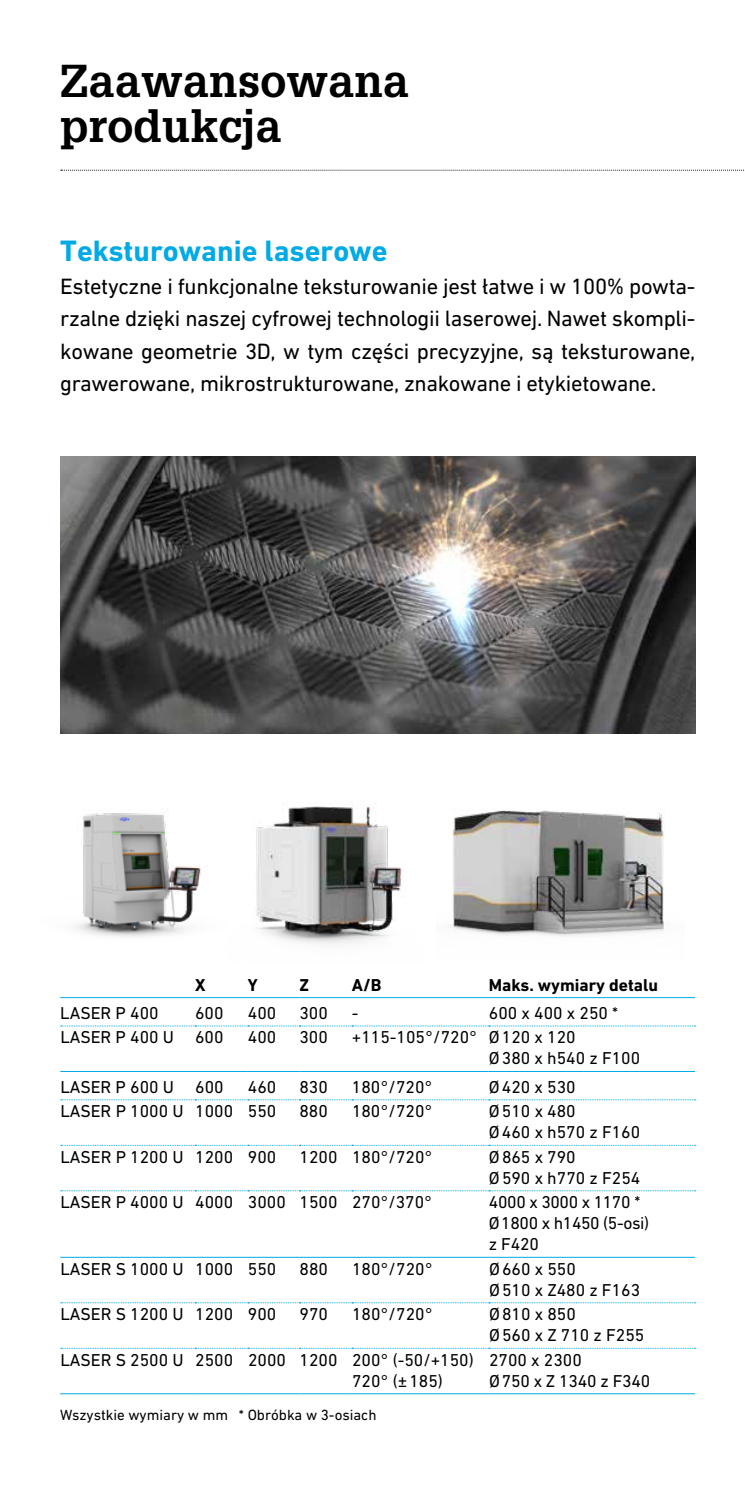
<style>
.page{position:relative;width:745px;height:1489px;background:#fff}
.page>*{position:absolute;margin:0;border:0;box-sizing:border-box;transform-origin:0 0}
.t1{font:700 45px/45px "Glypha LT Pro";letter-spacing:.005em;color:#000}
.t2{font:700 30px "DIN Next W1 G";color:#00aae5}
.t3{font:22.5px/32.5px "DIN Next W1 G";letter-spacing:-.015em;color:#000;text-align:justify}
.t4{font:17.5px/21px "DIN Next W1 G";color:#000}
.t5{font:17.5px/21px "DIN Next W1 G";letter-spacing:-.02em;color:#000}
.t6{font:700 17.5px "DIN Next W1 G";color:#000}
.t7{font:15px "DIN Next W1 G";color:#000}
</style>
<div class="page">
<img style="left:60px;top:456px;width:634px;height:277px">
<svg style="left:61px;top:170px;width:684px;height:1px"></svg>
<img style="left:75px;top:813px;width:126px;height:124px">
<img style="left:256px;top:802px;width:147px;height:142px">
<img style="left:452px;top:810px;width:212px;height:127px">
<hr style="left:60px;top:997px;width:135px;height:1px;background:#00aae5">
<hr style="left:195px;top:997px;width:53px;height:1px;background:#00aae5">
<hr style="left:248px;top:997px;width:51px;height:1px;background:#00aae5">
<hr style="left:299px;top:997px;width:52px;height:1px;background:#00aae5">
<hr style="left:351px;top:997px;width:137px;height:1px;background:#00aae5">
<hr style="left:488px;top:997px;width:206px;height:1px;background:#00aae5">
<svg style="left:61px;top:1025px;width:634px;height:1px"></svg>
<hr style="left:60px;top:1070px;width:135px;height:1px;background:#00aae5">
<hr style="left:195px;top:1070px;width:53px;height:1px;background:#00aae5">
<hr style="left:248px;top:1070px;width:51px;height:1px;background:#00aae5">
<hr style="left:299px;top:1070px;width:52px;height:1px;background:#00aae5">
<hr style="left:351px;top:1070px;width:137px;height:1px;background:#00aae5">
<hr style="left:488px;top:1070px;width:206px;height:1px;background:#00aae5">
<svg style="left:61px;top:1099px;width:634px;height:1px"></svg>
<svg style="left:61px;top:1144px;width:634px;height:1px"></svg>
<svg style="left:61px;top:1190px;width:634px;height:1px"></svg>
<hr style="left:60px;top:1256px;width:135px;height:1px;background:#00aae5">
<hr style="left:195px;top:1256px;width:53px;height:1px;background:#00aae5">
<hr style="left:248px;top:1256px;width:51px;height:1px;background:#00aae5">
<hr style="left:299px;top:1256px;width:52px;height:1px;background:#00aae5">
<hr style="left:351px;top:1256px;width:137px;height:1px;background:#00aae5">
<hr style="left:488px;top:1256px;width:206px;height:1px;background:#00aae5">
<hr style="left:60px;top:1393px;width:135px;height:1px;background:#00aae5">
<hr style="left:195px;top:1393px;width:53px;height:1px;background:#00aae5">
<hr style="left:248px;top:1393px;width:51px;height:1px;background:#00aae5">
<hr style="left:299px;top:1393px;width:52px;height:1px;background:#00aae5">
<hr style="left:351px;top:1393px;width:137px;height:1px;background:#00aae5">
<svg style="left:61px;top:1302px;width:634px;height:1px"></svg>
<svg style="left:61px;top:1347px;width:634px;height:1px"></svg>
<hr style="left:488px;top:1393px;width:206px;height:1px;background:#00aae5">
<h1 class="t1" style="left:60px;top:58px;width:350px">Zaawansowana produkcja</h1>
<h2 class="t2" style="left:60px;top:233px;width:328px">Teksturowanie laserowe</h2>
<p class="t3" style="left:60px;top:269px;width:636px">Estetyczne i funkcjonalne teksturowanie jest łatwe i w 100% powta&shy;rzalne dzięki naszej cyfrowej technologii laserowej. Nawet skompli&shy;kowane geometrie 3D, w tym części precyzyjne, są teksturowane, grawerowane, mikrostrukturowane, znakowane i etykietowane.</p>
<p class="t6" style="left:195px;top:974px;width:12px">X</p>
<p class="t6" style="left:248px;top:974px;width:11px">Y</p>
<p class="t6" style="left:299px;top:974px;width:11px">Z</p>
<p class="t6" style="left:352px;top:974px;width:31px">A/B</p>
<p class="t6" style="left:488px;top:974px;width:171px">Maks. wymiary detalu</p>
<p class="t4" style="left:60px;top:1002px;width:100px">LASER P 400</p>
<p class="t4" style="left:195px;top:1002px;width:30px">600</p>
<p class="t4" style="left:248px;top:1002px;width:30px">400</p>
<p class="t4" style="left:299px;top:1002px;width:30px">300</p>
<p class="t4" style="left:352px;top:1002px;width:8px">-</p>
<p class="t4" style="left:488px;top:1002px;width:131px">600 x 400 x 250 *</p>
<p class="t4" style="left:60px;top:1026px;width:165px">LASER P 400 U 600</p>
<p class="t4" style="left:248px;top:1026px;width:30px">400</p>
<p class="t4" style="left:299px;top:1026px;width:30px">300</p>
<p class="t4" style="left:488px;top:1026px;width:153px;text-indent:-137px">+115-105°/720° Ø120 x 120<br>Ø380 x h540 z F100</p>
<p class="t4" style="left:60px;top:1076px;width:165px">LASER P 600 U 600</p>
<p class="t4" style="left:248px;top:1076px;width:30px">460</p>
<p class="t4" style="left:299px;top:1076px;width:30px">830</p>
<p class="t4" style="left:352px;top:1076px;width:82px">180°/720°</p>
<p class="t4" style="left:488px;top:1076px;width:88px">Ø420 x 530</p>
<p class="t4" style="left:60px;top:1100px;width:217px">LASER P 1000 U 1000 550</p>
<p class="t4" style="left:299px;top:1100px;width:30px">880</p>
<p class="t4" style="left:352px;top:1100px;width:82px">180°/720°</p>
<p class="t4" style="left:488px;top:1100px;width:153px">Ø510 x 480<br>Ø460 x h570 z F160</p>
<p class="t4" style="left:60px;top:1145px;width:217px">LASER P 1200 U 1200 900</p>
<p class="t4" style="left:299px;top:1145px;width:134px">1200 180°/720°</p>
<p class="t4" style="left:488px;top:1145px;width:153px">Ø865 x 790<br>Ø590 x h770 z F254</p>
<p class="t4" style="left:60px;top:1191px;width:373px">LASER P 4000 U 4000 3000 1500 270°/370°</p>
<p class="t5" style="left:488px;top:1191px;width:162px">4000 x 3000 x 1170 *<br>Ø1800 x h1450 (5-osi) z F420</p>
<p class="t4" style="left:60px;top:1257px;width:217px">LASER S 1000 U 1000 550</p>
<p class="t4" style="left:299px;top:1257px;width:30px">880</p>
<p class="t4" style="left:352px;top:1257px;width:82px">180°/720°</p>
<p class="t4" style="left:488px;top:1257px;width:153px">Ø660 x 550<br>Ø510 x Z480 z F163</p>
<p class="t4" style="left:60px;top:1303px;width:217px">LASER S 1200 U 1200 900</p>
<p class="t4" style="left:299px;top:1303px;width:30px">970</p>
<p class="t4" style="left:352px;top:1303px;width:82px">180°/720°</p>
<p class="t4" style="left:488px;top:1303px;width:157px">Ø810 x 850<br>Ø560 x Z 710 z F255</p>
<p class="t4" style="left:352px;top:1348px;width:123px;text-indent:-291px">LASER S 2500 U 2500 2000 1200 200° (-50/+150)<br>720° (±185)</p>
<p class="t4" style="left:488px;top:1348px;width:163px">2700 x 2300<br>Ø750 x Z 1340 z F340</p>
<p class="t7" style="left:60px;top:1406px;width:317px">Wszystkie wymiary w mm * Obróbka w 3-osiach</p>
</div>
